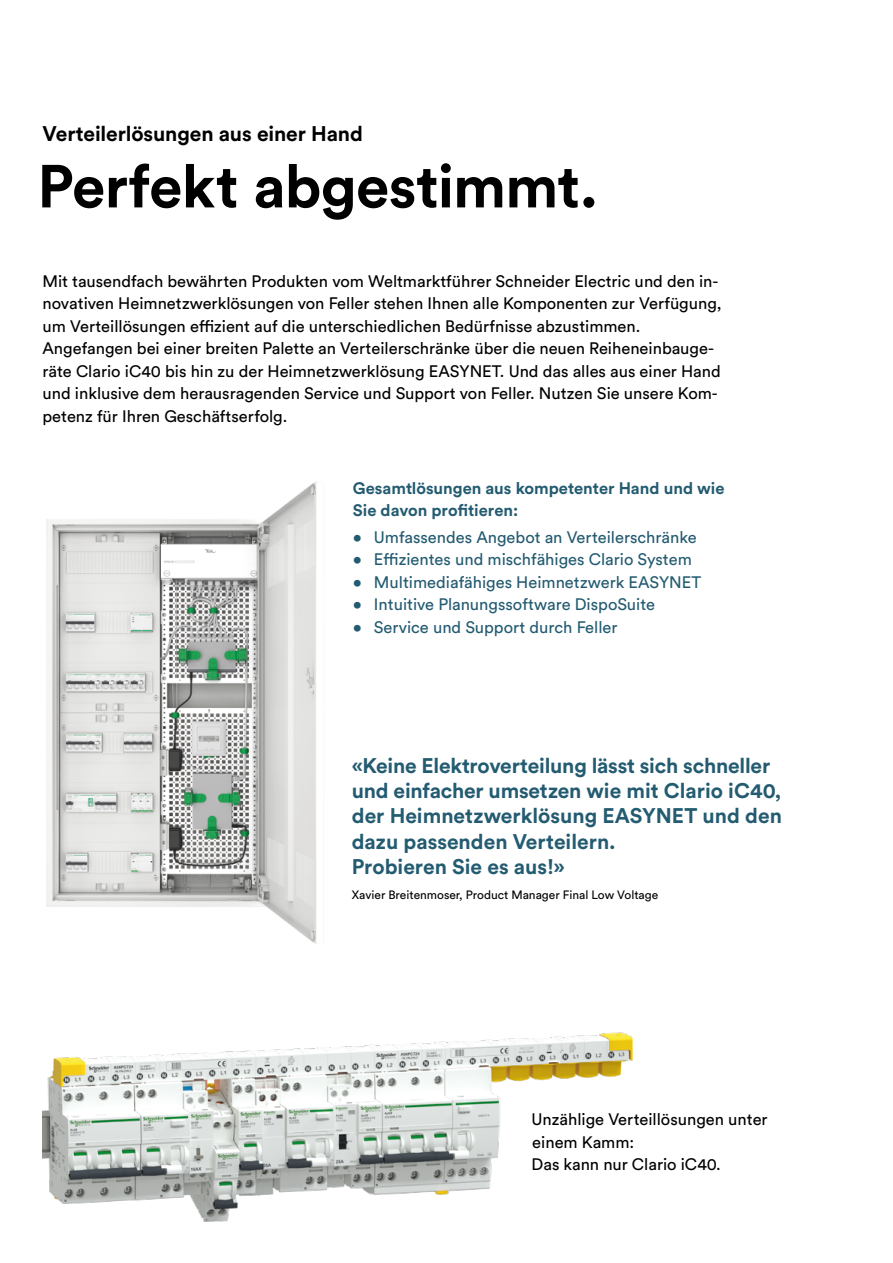
<style>
.page{position:relative;width:893px;height:1263px;background:#fff}
.page>*{position:absolute;margin:0;border:0;box-sizing:border-box;transform-origin:0 0}
.t1{font:700 60px "Circular Std";letter-spacing:-.01em;color:#000}
.t2{font:700 21px/25.2px "Circular Std";color:#235b71}
.t3{font:700 21px "Circular Std";letter-spacing:-.005em;color:#000}
.t4{font:16.5px/22.5px "Circular Std";color:#000}
.t5{font:16.5px "Circular Std";color:#235b71}
.t6{font:700 16.5px/22.5px "Circular Std";color:#235b71}
.t7{font:12px "Circular Std";color:#000}
</style>
<div class="page">
<img style="left:46px;top:482px;width:271px;height:462px">
<img style="left:43px;top:1032px;width:590px;height:190px">
<p class="t3" style="left:43px;top:120px;width:322px">Verteilerlösungen aus einer Hand</p>
<h1 class="t1" style="left:37px;top:148px;width:562px">Perfekt abgestimmt.</h1>
<p class="t4" style="left:43px;top:269px;width:681px">Mit tausendfach bewährten Produkten vom Weltmarktführer Schneider Electric und den in&shy;novativen Heimnetzwerklösungen von Feller stehen Ihnen alle Komponenten zur Verfügung, um Verteillösungen effizient auf die unterschiedlichen Bedürfnisse abzustimmen.<br>Angefangen bei einer breiten Palette an Verteilerschränke über die neuen Reiheneinbauge&shy;räte Clario iC40 bis hin zu der Heimnetzwerklösung EASYNET. Und das alles aus einer Hand und inklusive dem herausragenden Service und Support von Feller. Nutzen Sie unsere Kom&shy;petenz für Ihren Geschäftserfolg.</p>
<p class="t6" style="left:353px;top:476px;width:373px">Gesamtlösungen aus kompetenter Hand und wie<br>Sie davon profitieren:</p>
<p class="t5" style="left:353px;top:527px;width:345px">• Umfassendes Angebot an Verteilerschränke</p>
<p class="t5" style="left:353px;top:550px;width:340px">• Effizientes und mischfähiges Clario System</p>
<p class="t5" style="left:353px;top:572px;width:350px">• Multimediafähiges Heimnetzwerk EASYNET</p>
<p class="t5" style="left:353px;top:595px;width:304px">• Intuitive Planungssoftware DispoSuite</p>
<p class="t5" style="left:353px;top:617px;width:266px">• Service und Support durch Feller</p>
<p class="t2" style="left:352px;top:752px;width:432px">«Keine Elektroverteilung lässt sich schneller und einfacher umsetzen wie mit Clario iC40, der Heimnetzwerklösung EASYNET und den dazu passenden Verteilern.<br>Probieren Sie es aus!»</p>
<p class="t7" style="left:352px;top:888px;width:308px">Xavier Breitenmoser, Product Manager Final Low Voltage</p>
<p class="t4" style="left:531px;top:1108px;width:238px">Unzählige Verteillösungen unter einem Kamm:<br>Das kann nur Clario iC40.</p>
</div>
